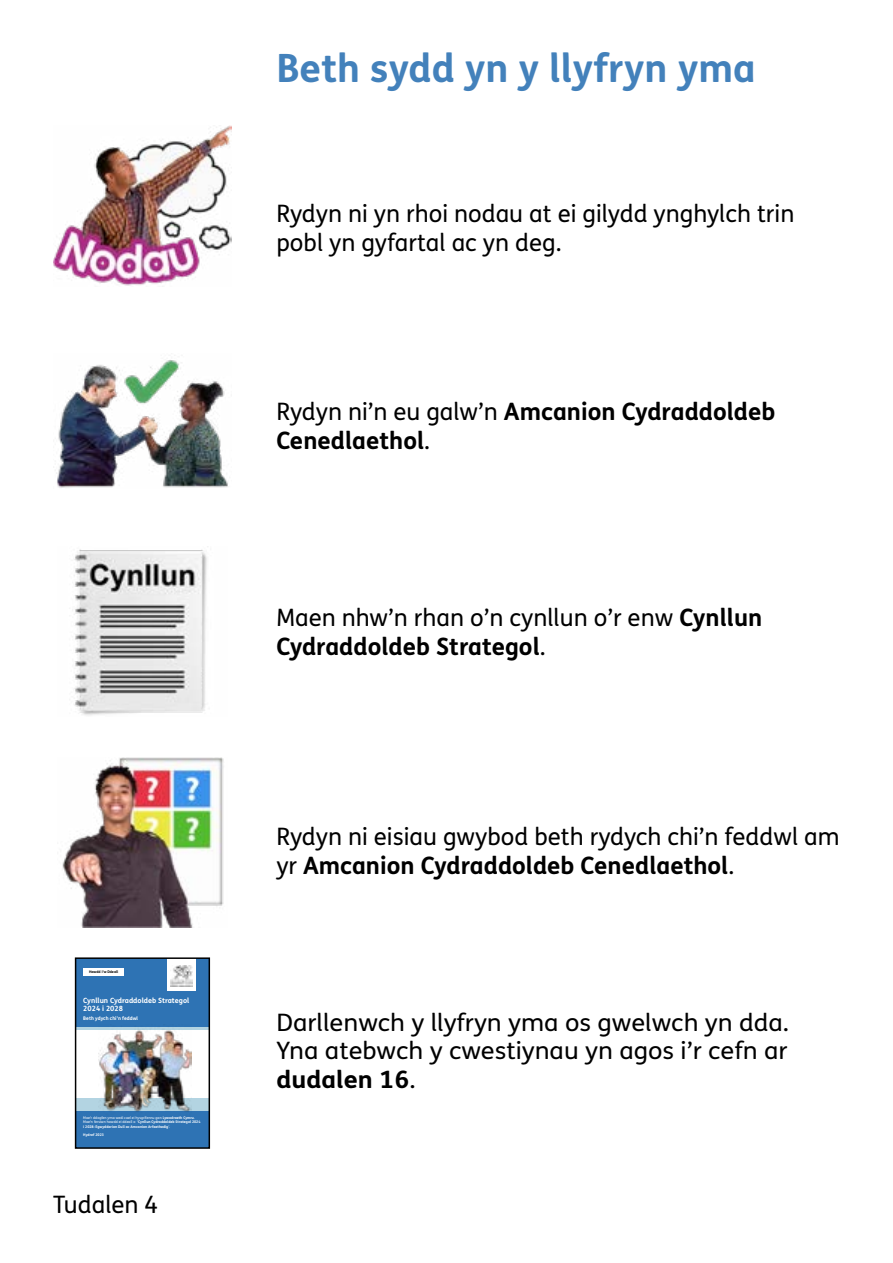
<style>
.page{position:relative;width:893px;height:1263px;background:#fff}
.page>*{position:absolute;margin:0;border:0;box-sizing:border-box;transform-origin:0 0}
.t1{font:700 39px "FS Me Pro";color:#4381bb}
.Bodytext{font:24px/28.8px "FS Me Pro";color:#000}
.Bodytext-2{font:24px/28.8px "FS Me Pro";color:#000;text-align:justify;scale:1.06 1}
.Bodytext-3{font:700 24px/28.8px "FS Me Pro";color:#000}
.t2{font:700 7.2px/8.7px "FS Me Pro";color:#fff}
.t3{font:700 4.95px "FS Me Pro";color:#fff}
.t4{font:700 3.6px/4.3px "FS Me Pro";color:#fff}
.t5{font:700 3.6px "FS Me Pro";color:#000}
.s1{font-weight:400}
.s2{font-weight:700}
</style>
<div class="page">
<img style="left:56px;top:360px;width:172px;height:128px">
<img style="left:74px;top:549px;width:133px;height:167px">
<img style="left:62px;top:757px;width:162px;height:170px">
<div style="left:76px;top:1098px;width:133px;height:17px;background:#b3d4e2"></div>
<svg style="left:78px;top:1026px;width:129px;height:4px"></svg>
<div style="left:76px;top:958px;width:133px;height:68px;background:#2e73b4"></div>
<div style="left:76px;top:1111px;width:133px;height:37px;background:#2e73b4"></div>
<div style="left:84px;top:968px;width:40px;height:7px;background:#fff"></div>
<div style="left:167px;top:958px;width:29px;height:33px;background:#fff"></div>
<img style="left:171px;top:966px;width:21px;height:21px">
<img style="left:99px;top:1026px;width:92px;height:86px">
<div style="left:75px;top:957px;width:135px;height:192px;border:2px solid #000"></div>
<img style="left:53px;top:125px;width:179px;height:161px">
<p class="t5" style="left:89px;top:969px;width:31px">Hawdd i’w Ddeall</p>
<p class="t2" style="left:83px;top:995px;width:107px">Cynllun Cydraddoldeb Strategol<br>2024 i 2028</p>
<p class="t3" style="left:83px;top:1014px;width:56px">Beth ydych chi’n feddwl</p>
<p class="t4" style="left:83px;top:1115px;width:119px"><span class="s1">Mae’r ddogfen yma wedi cael ei hysgrifennu gan</span> Lywodraeth Cymru<span class="s1">.<br>Mae’n fersiwn hawdd ei ddeall o ‘</span>Cynllun Cydraddoldeb Strategol 2024 i 2028: Egwyddorion Dull ac Amcanion Arfaethedig<span class="s1">’.</span></p>
<p class="t4" style="left:83px;top:1132px;width:22px">Hydref 2023</p>
<p class="Bodytext" style="left:53px;top:1190px;width:107px">Tudalen 4</p>
<h2 class="t1" style="left:276px;top:38px;width:481px">Beth sydd yn y llyfryn yma</h2>
<p class="Bodytext" style="left:276px;top:198px;width:519px">Rydyn ni yn rhoi nodau at ei gilydd ynghylch trin pobl yn gyfartal ac yn deg.</p>
<p class="Bodytext-3" style="left:276px;top:396px;width:500px"><span class="s1">Rydyn ni’n eu galw’n</span> Amcanion Cydraddoldeb<br>Cenedlaethol<span class="s1">.</span></p>
<p class="Bodytext" style="left:276px;top:603px;width:487px">Maen nhw’n rhan o’n cynllun o’r enw <span class="s2">Cynllun<br>Cydraddoldeb Strategol</span>.</p>
<p class="Bodytext" style="left:276px;top:822px;width:565px">Rydyn ni eisiau gwybod beth rydych chi’n feddwl am yr <span class="s2">Amcanion Cydraddoldeb Cenedlaethol</span>.</p>
<p class="Bodytext-2" style="left:276px;top:1007px;width:485px">Darllenwch y llyfryn yma os gwelwch yn dda.<br>Yna atebwch y cwestiynau yn agos i’r cefn ar <span class="s2">dudalen 16</span>.</p>
</div>
